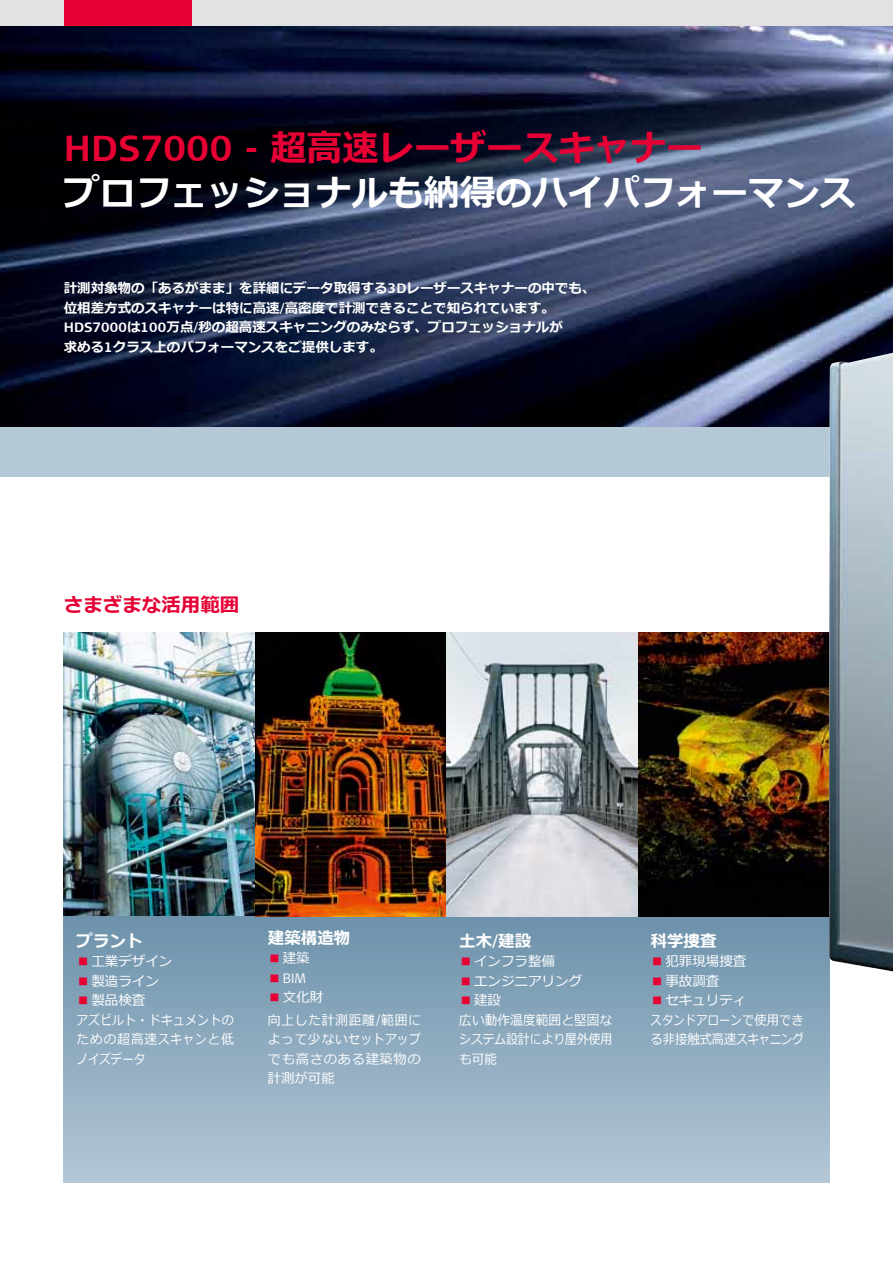
<style>
.page{position:relative;width:893px;height:1263px;background:#fff}
.page>*{position:absolute;margin:0;border:0;box-sizing:border-box;transform-origin:0 0}
.t1{font:700 36px/45px "Meiryo";color:#fff}
.t2{font:700 19.5px "Meiryo";color:#e60033}
.t3{font:700 16.5px "Meiryo";color:#fff}
.t4{font:700 13.5px/19.5px "Meiryo";color:#fff}
.t5{font:13.5px/19.5px "Meiryo";letter-spacing:.005em;color:#fff}
.t6{font:13.5px/19.5px "Meiryo";letter-spacing:.055em;color:#fff}
.t7{font:13.5px/19.5px "Meiryo";letter-spacing:.005em;color:#fff;text-align:justify;scale:.94 1}
.t8{font:13.5px/22.5px "Meiryo";letter-spacing:.05em;color:#fff}
.t9{font:300 13.5px "Signa Column";color:#fff}
.s1{font-family:"Signa Column";color:#e60033}
.s2{color:#e60033}
.s3{font-family:"Signa Column"}
.s4{font-family:"Meiryo";font-weight:400;color:#e60033}
.s5{font-family:"Signa Column";font-weight:300}
</style>
<div class="page">
<div style="left:0;top:425px;width:893px;height:51px;background:#b5c8d6"></div>
<img style="left:0;top:26px;width:893px;height:401px">
<div style="left:638px;top:916px;width:191px;height:266px;background:linear-gradient(to bottom,#6d91ab,#b3c6d6)"></div>
<img style="left:638px;top:632px;width:191px;height:284px">
<div style="left:64px;top:916px;width:191px;height:266px;background:linear-gradient(to bottom,#6d91ab,#b3c6d6)"></div>
<img style="left:64px;top:632px;width:191px;height:284px">
<div style="left:255px;top:916px;width:191px;height:266px;background:linear-gradient(to bottom,#6d91ab,#b3c6d6)"></div>
<img style="left:255px;top:632px;width:191px;height:284px">
<div style="left:446px;top:916px;width:192px;height:266px;background:linear-gradient(to bottom,#6d91ab,#b3c6d6)"></div>
<svg style="left:446px;top:632px;width:192px;height:284px;background:#acb3b8"></svg>
<div style="left:0;top:0;width:893px;height:26px;background:#e2e2e3"></div>
<div style="left:64px;top:0;width:127px;height:26px;background:#e60033"></div>
<img style="left:829px;top:353px;width:64px;height:618px">
<h1 class="t1" style="left:64px;top:126px;width:794px"><span class="s1">HDS7000 -</span> <span class="s2">超高速レーザースキャナー<br></span>プロフェッショナルも納得のハイパフォーマンス</h1>
<p class="t4" style="left:64px;top:279px;width:533px">計測対象物の「あるがまま」を詳細にデータ取得する<span class="s3">3D</span>レーザースキャナーの中でも、位相差方式のスキャナーは特に高速<span class="s3">/</span>高密度で計測できることで知られています。<span class="s3">HDS7000</span>は<span class="s3">100</span>万点<span class="s3">/</span>秒の超高速スキャニングのみならず、プロフェッショナルが<br>求める<span class="s3">1</span>クラス上のパフォーマンスをご提供します。</p>
<h2 class="t2" style="left:64px;top:594px;width:177px">さまざまな活用範囲</h2>
<p class="t3" style="left:77px;top:931px;width:68px">プラント</p>
<p class="t5" style="left:77px;top:952px;width:97px"><span class="s2">■</span>工業デザイン</p>
<p class="t5" style="left:77px;top:971px;width:84px"><span class="s2">■</span>製造ライン</p>
<p class="t6" style="left:77px;top:991px;width:159px"><span class="s2">■</span>製品検査<br>アズビルト・ドキュメントのための超高速スキャンと低ノイズデータ</p>
<p class="t3" style="left:268px;top:929px;width:84px">建築構造物</p>
<p class="t5" style="left:268px;top:949px;width:43px"><span class="s2">■</span>建築</p>
<p class="t9" style="left:268px;top:971px;width:40px"><span class="s4">■</span>BIM</p>
<p class="t8" style="left:268px;top:986px;width:155px"><span class="s2">■</span>文化財<br>向上した計測距離<span class="s5">/</span>範囲に</p>
<p class="t7" style="left:268px;top:1030px;width:164px">よって少ないセットアップでも高さのある建築物の計測が可能</p>
<p class="t3" style="left:459px;top:931px;width:73px">土木<span class="s3">/</span>建設</p>
<p class="t5" style="left:459px;top:952px;width:97px"><span class="s2">■</span>インフラ整備</p>
<p class="t5" style="left:459px;top:971px;width:124px"><span class="s2">■</span>エンジニアリング</p>
<p class="t5" style="left:459px;top:991px;width:155px"><span class="s2">■</span>建設<br>広い動作温度範囲と堅固なシステム設計により屋外使用も可能</p>
<p class="t3" style="left:651px;top:931px;width:67px">科学捜査</p>
<p class="t5" style="left:651px;top:952px;width:97px"><span class="s2">■</span>犯罪現場捜査</p>
<p class="t5" style="left:651px;top:971px;width:70px"><span class="s2">■</span>事故調査</p>
<p class="t5" style="left:651px;top:991px;width:155px"><span class="s2">■</span>セキュリティ<br>スタンドアローンで使用できる非接触式高速スキャニング</p>
</div>
